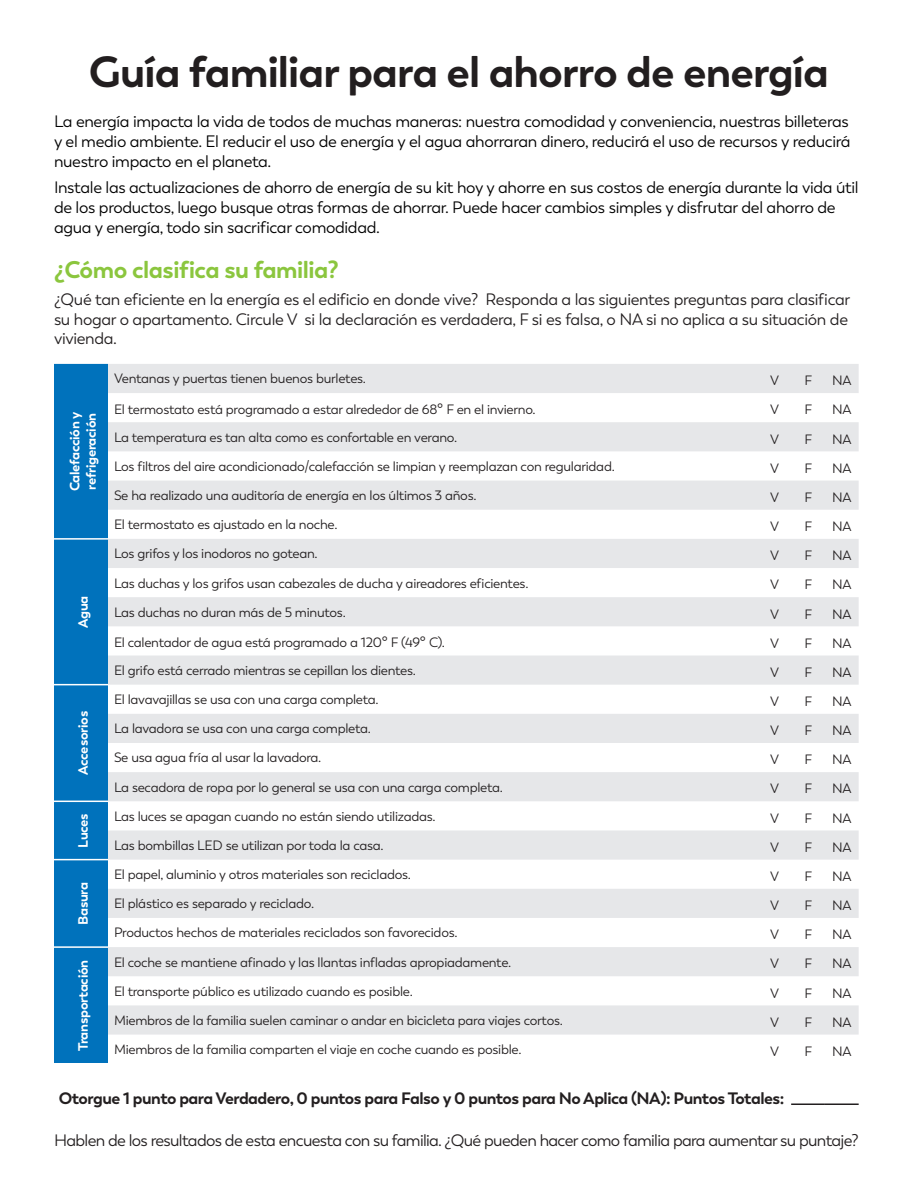
<style>
.page{position:relative;width:918px;height:1188px;background:#fff}
.page>*{position:absolute;margin:0;border:0;box-sizing:border-box;transform-origin:0 0}
.t1{font:700 43.5px "Boston";letter-spacing:-.02em;color:#221e1f}
.t2{font:700 24px "Boston";letter-spacing:-.02em;color:#8bc63e}
.t3{font:16.5px/19.8px "Boston";letter-spacing:-.02em;color:#000;text-align:justify}
.t4{font:16.5px/19.8px "Boston";letter-spacing:-.02em;color:#231f20}
.t5{font:16.5px "Boston";letter-spacing:-.04em;color:#231f20}
.t6{font:700 16.5px "Boston";letter-spacing:-.03em;color:#231f20}
.t7{font:13.5px "Boston";letter-spacing:-.02em;color:#231f20}
.Table_WB{font:700 13.5px/16.2px "Boston";letter-spacing:-.02em;color:#fff}
.s1{font-size:15px}
</style>
<div class="page">
<div style="left:54px;top:364px;width:54px;height:699px;background:#0072bc"></div>
<svg style="left:108px;top:364px;width:751px;height:671px;fill:#e6e7e9"></svg>
<hr style="left:791px;top:1103px;width:34px;height:2px;background:#231f20">
<hr style="left:825px;top:1103px;width:34px;height:2px;background:#231f20">
<hr style="left:54px;top:538px;width:54px;height:2px;background:#fff">
<hr style="left:54px;top:684px;width:54px;height:1px;background:#fff">
<hr style="left:54px;top:801px;width:54px;height:1px;background:#fff">
<hr style="left:54px;top:859px;width:54px;height:1px;background:#fff">
<hr style="left:54px;top:946px;width:54px;height:2px;background:#fff">
<p class="t1" style="left:89px;top:45px;width:742px">Guía familiar para el ahorro de energía</p>
<p class="t3" style="left:54px;top:112px;width:798px">La energía impacta la vida de todos de muchas maneras: nuestra comodidad y conveniencia, nuestras billeteras y el medio ambiente. El reducir el uso de energía y el agua ahorraran dinero, reducirá el uso de recursos y reducirá nuestro impacto en el planeta.</p>
<p class="t3" style="left:54px;top:178px;width:806px;text-align:left">Instale las actualizaciones de ahorro de energía de su kit hoy y ahorre en sus costos de energía durante la vida útil de los productos, luego busque otras formas de ahorrar. Puede hacer cambios simples y disfrutar del ahorro de agua y energía, todo sin sacrificar comodidad.</p>
<h2 class="t2" style="left:54px;top:255px;width:286px">¿Cómo clasifica su familia?</h2>
<p class="t4" style="left:54px;top:289px;width:798px">¿Qué tan eficiente en la energía es el edificio en donde vive? Responda a las siguientes preguntas para clasificar su hogar o apartamento. Circule V si la declaración es verdadera, F si es falsa, o NA si no aplica a su situación de vivienda.</p>
<p class="Table_WB" style="left:67px;top:491px;width:81px;rotate:-90deg">Calefacción y refrigeración</p>
<p class="Table_WB" style="left:75px;top:628px;width:34px;rotate:-90deg">Agua</p>
<p class="Table_WB" style="left:75px;top:775px;width:65px;rotate:-90deg">Accesorios</p>
<p class="t7" style="left:114px;top:371px;width:254px">Ventanas y puertas tienen buenos burletes.</p>
<p class="t7" style="left:770px;top:373px;width:10px">V</p>
<p class="t7" style="left:804px;top:373px;width:9px">F</p>
<p class="t7" style="left:832px;top:373px;width:21px">NA</p>
<p class="t7" style="left:114px;top:402px;width:423px">El termostato está programado a estar alrededor de 68<span class="s1">°</span> F en el invierno.</p>
<p class="t7" style="left:770px;top:402px;width:10px">V</p>
<p class="t7" style="left:804px;top:402px;width:9px">F</p>
<p class="t7" style="left:832px;top:402px;width:21px">NA</p>
<p class="t7" style="left:114px;top:429px;width:345px">La temperatura es tan alta como es confortable en verano.</p>
<p class="t7" style="left:770px;top:431px;width:10px">V</p>
<p class="t7" style="left:804px;top:431px;width:9px">F</p>
<p class="t7" style="left:832px;top:431px;width:21px">NA</p>
<p class="t7" style="left:114px;top:458px;width:502px">Los filtros del aire acondicionado/calefacción se limpian y reemplazan con regularidad.</p>
<p class="t7" style="left:770px;top:460px;width:10px">V</p>
<p class="t7" style="left:804px;top:460px;width:9px">F</p>
<p class="t7" style="left:832px;top:460px;width:21px">NA</p>
<p class="t7" style="left:114px;top:488px;width:364px">Se ha realizado una auditoría de energía en los últimos 3 años.</p>
<p class="t7" style="left:770px;top:489px;width:10px">V</p>
<p class="t7" style="left:804px;top:489px;width:9px">F</p>
<p class="t7" style="left:832px;top:489px;width:21px">NA</p>
<p class="t7" style="left:114px;top:517px;width:225px">El termostato es ajustado en la noche.</p>
<p class="t7" style="left:770px;top:519px;width:10px">V</p>
<p class="t7" style="left:804px;top:519px;width:9px">F</p>
<p class="t7" style="left:832px;top:519px;width:21px">NA</p>
<p class="t7" style="left:114px;top:546px;width:205px">Los grifos y los inodoros no gotean.</p>
<p class="t7" style="left:770px;top:548px;width:10px">V</p>
<p class="t7" style="left:804px;top:548px;width:9px">F</p>
<p class="t7" style="left:832px;top:548px;width:21px">NA</p>
<p class="t7" style="left:114px;top:575px;width:416px">Las duchas y los grifos usan cabezales de ducha y aireadores eficientes.</p>
<p class="t7" style="left:770px;top:577px;width:10px">V</p>
<p class="t7" style="left:804px;top:577px;width:9px">F</p>
<p class="t7" style="left:832px;top:577px;width:21px">NA</p>
<p class="t7" style="left:114px;top:604px;width:233px">Las duchas no duran más de 5 minutos.</p>
<p class="t7" style="left:770px;top:606px;width:10px">V</p>
<p class="t7" style="left:804px;top:606px;width:9px">F</p>
<p class="t7" style="left:832px;top:606px;width:21px">NA</p>
<p class="t7" style="left:114px;top:635px;width:333px">El calentador de agua está programado a 120<span class="s1">°</span> F (49<span class="s1">°</span> C).</p>
<p class="t7" style="left:770px;top:635px;width:10px">V</p>
<p class="t7" style="left:804px;top:635px;width:9px">F</p>
<p class="t7" style="left:832px;top:635px;width:21px">NA</p>
<p class="t7" style="left:114px;top:662px;width:304px">El grifo está cerrado mientras se cepillan los dientes.</p>
<p class="t7" style="left:770px;top:664px;width:10px">V</p>
<p class="t7" style="left:804px;top:664px;width:9px">F</p>
<p class="t7" style="left:832px;top:664px;width:21px">NA</p>
<p class="t7" style="left:114px;top:692px;width:266px">El lavavajillas se usa con una carga completa.</p>
<p class="t7" style="left:770px;top:693px;width:10px">V</p>
<p class="t7" style="left:804px;top:693px;width:9px">F</p>
<p class="t7" style="left:832px;top:693px;width:21px">NA</p>
<p class="t7" style="left:114px;top:721px;width:259px">La lavadora se usa con una carga completa.</p>
<p class="t7" style="left:770px;top:723px;width:10px">V</p>
<p class="t7" style="left:804px;top:723px;width:9px">F</p>
<p class="t7" style="left:832px;top:723px;width:21px">NA</p>
<p class="t7" style="left:114px;top:750px;width:209px">Se usa agua fría al usar la lavadora.</p>
<p class="t7" style="left:770px;top:752px;width:10px">V</p>
<p class="t7" style="left:804px;top:752px;width:9px">F</p>
<p class="t7" style="left:832px;top:752px;width:21px">NA</p>
<p class="t7" style="left:114px;top:779px;width:391px">La secadora de ropa por lo general se usa con una carga completa.</p>
<p class="t7" style="left:770px;top:781px;width:10px">V</p>
<p class="t7" style="left:804px;top:781px;width:9px">F</p>
<p class="t7" style="left:832px;top:781px;width:21px">NA</p>
<p class="Table_WB" style="left:75px;top:848px;width:36px;rotate:-90deg">Luces</p>
<p class="t7" style="left:114px;top:808px;width:323px">Las luces se apagan cuando no están siendo utilizadas.</p>
<p class="t7" style="left:770px;top:810px;width:10px">V</p>
<p class="t7" style="left:804px;top:810px;width:9px">F</p>
<p class="t7" style="left:832px;top:810px;width:21px">NA</p>
<p class="t7" style="left:114px;top:837px;width:271px">Las bombillas LED se utilizan por toda la casa.</p>
<p class="t7" style="left:770px;top:839px;width:10px">V</p>
<p class="t7" style="left:804px;top:839px;width:9px">F</p>
<p class="t7" style="left:832px;top:839px;width:21px">NA</p>
<p class="Table_WB" style="left:75px;top:925px;width:44px;rotate:-90deg">Basura</p>
<p class="t7" style="left:114px;top:867px;width:299px">El papel, aluminio y otros materiales son reciclados.</p>
<p class="t7" style="left:770px;top:868px;width:10px">V</p>
<p class="t7" style="left:804px;top:868px;width:9px">F</p>
<p class="t7" style="left:832px;top:868px;width:21px">NA</p>
<p class="t7" style="left:114px;top:896px;width:202px">El plástico es separado y reciclado.</p>
<p class="t7" style="left:770px;top:898px;width:10px">V</p>
<p class="t7" style="left:804px;top:898px;width:9px">F</p>
<p class="t7" style="left:832px;top:898px;width:21px">NA</p>
<p class="t7" style="left:114px;top:925px;width:345px">Productos hechos de materiales reciclados son favorecidos.</p>
<p class="t7" style="left:770px;top:927px;width:10px">V</p>
<p class="t7" style="left:804px;top:927px;width:9px">F</p>
<p class="t7" style="left:832px;top:927px;width:21px">NA</p>
<p class="Table_WB" style="left:75px;top:1051px;width:93px;rotate:-90deg">Transportación</p>
<p class="t7" style="left:114px;top:954px;width:399px">El coche se mantiene afinado y las llantas infladas apropiadamente.</p>
<p class="t7" style="left:770px;top:956px;width:10px">V</p>
<p class="t7" style="left:804px;top:956px;width:9px">F</p>
<p class="t7" style="left:832px;top:956px;width:21px">NA</p>
<p class="t7" style="left:114px;top:983px;width:300px">El transporte público es utilizado cuando es posible.</p>
<p class="t7" style="left:770px;top:985px;width:10px">V</p>
<p class="t7" style="left:804px;top:985px;width:9px">F</p>
<p class="t7" style="left:832px;top:985px;width:21px">NA</p>
<p class="t7" style="left:114px;top:1012px;width:450px">Miembros de la familia suelen caminar o andar en bicicleta para viajes cortos.</p>
<p class="t7" style="left:770px;top:1014px;width:10px">V</p>
<p class="t7" style="left:804px;top:1014px;width:9px">F</p>
<p class="t7" style="left:832px;top:1014px;width:21px">NA</p>
<p class="t7" style="left:114px;top:1042px;width:409px">Miembros de la familia comparten el viaje en coche cuando es posible.</p>
<p class="t7" style="left:770px;top:1043px;width:10px">V</p>
<p class="t7" style="left:804px;top:1043px;width:9px">F</p>
<p class="t7" style="left:832px;top:1043px;width:21px">NA</p>
<p class="t6" style="left:59px;top:1088px;width:727px">Otorgue 1 punto para Verdadero, 0 puntos para Falso y 0 puntos para No Aplica (NA): Puntos Totales:</p>
<p class="t5" style="left:54px;top:1130px;width:806px">Hablen de los resultados de esta encuesta con su familia. ¿Qué pueden hacer como familia para aumentar su puntaje?</p>
</div>
